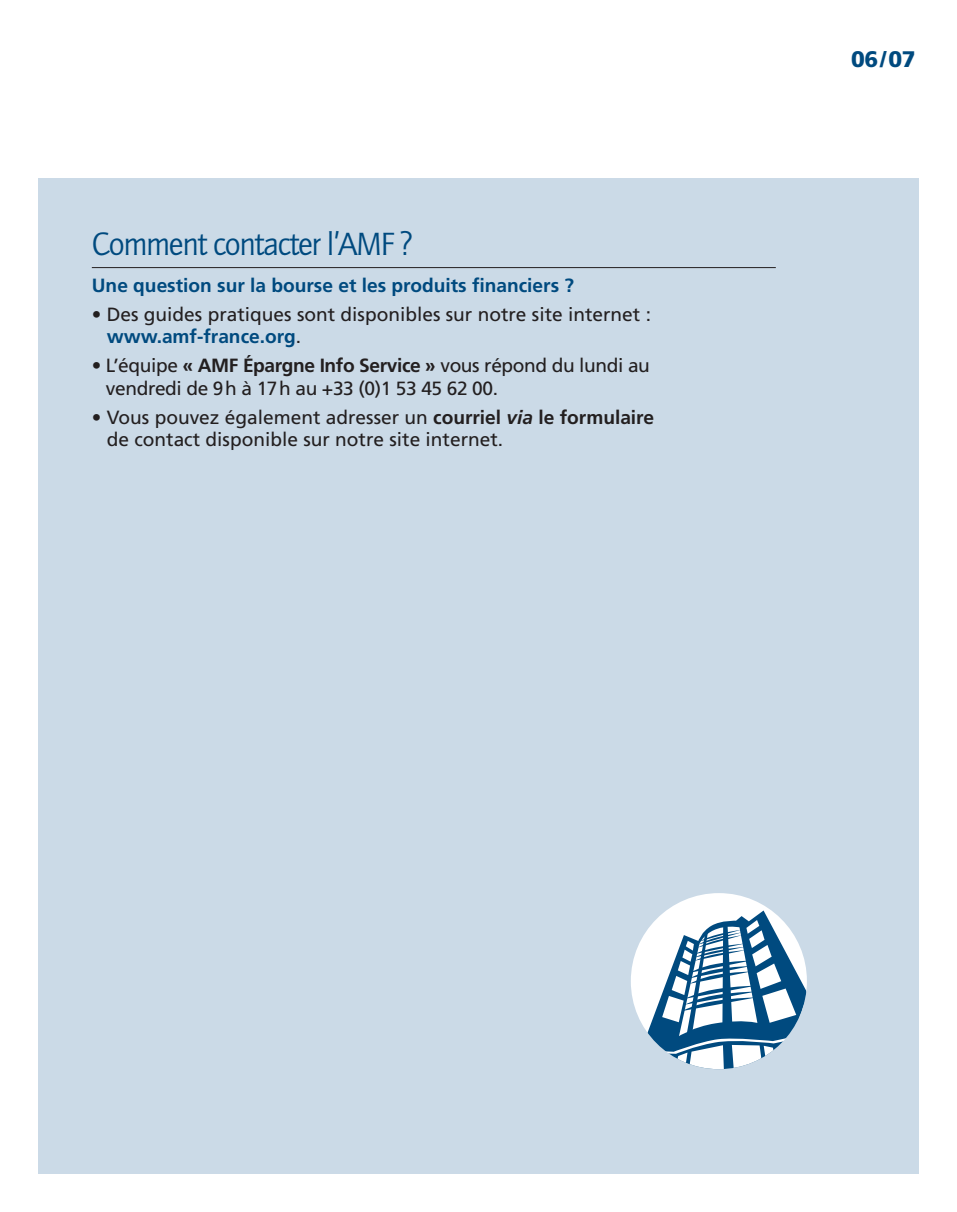
<style>
.page{position:relative;width:957px;height:1212px;background:#fff}
.page>*{position:absolute;margin:0;border:0;box-sizing:border-box;transform-origin:0 0}
.Rabat_titre{font:33.3px "Quay Sans ITC";letter-spacing:-.04em;color:#004a7f}
.t1{font:900 22.5px "Frutiger";color:#004a7f}
.Rabat_texte{font:19.12px/22.5px "Frutiger";color:#231f20}
.Rabat_texte-2{font:19.12px/22.5px "Frutiger";letter-spacing:-.02em;color:#231f20}
.Rabat_texte-3{font:700 19.12px "Frutiger";color:#004a7f}
.s1{font-weight:700;color:#004a7f}
.s2{font-weight:700}
.s3{font-weight:700;font-style:italic}
</style>
<div class="page">
<div style="left:38px;top:179px;width:880px;height:995px;background:#cbdae7"></div>
<hr style="left:92px;top:267px;width:684px;height:1px;background:#231f20">
<div style="left:631px;top:893px;width:176px;height:176px;background:#fff;border-radius:50%"></div>
<svg style="left:646px;top:910px;width:161px;height:159px"></svg>
<p class="Rabat_titre" style="left:92px;top:225px;width:322px">Comment contacter l’AMF ?</p>
<p class="Rabat_texte-3" style="left:92px;top:274px;width:484px">Une question sur la bourse et les produits financiers ?</p>
<p class="Rabat_texte" style="left:107px;top:303px;width:546px;text-indent:-15px">• Des guides pratiques sont disponibles sur notre site internet : <span class="s1">www.amf-france.org</span>.</p>
<p class="Rabat_texte-2" style="left:106px;top:354px;width:545px;text-indent:-14px">• L’équipe <span class="s2">« AMF Épargne Info Service »</span> vous répond du lundi au vendredi de 9h à 17h au +33 (0)1 53 45 62 00.</p>
<p class="Rabat_texte" style="left:107px;top:406px;width:549px;text-indent:-15px">• Vous pouvez également adresser un <span class="s2">courriel</span> <span class="s3">via</span> <span class="s2">le formulaire </span>de contact disponible sur notre site internet.</p>
<p class="t1" style="left:851px;top:46px;width:66px">06/07</p>
</div>
